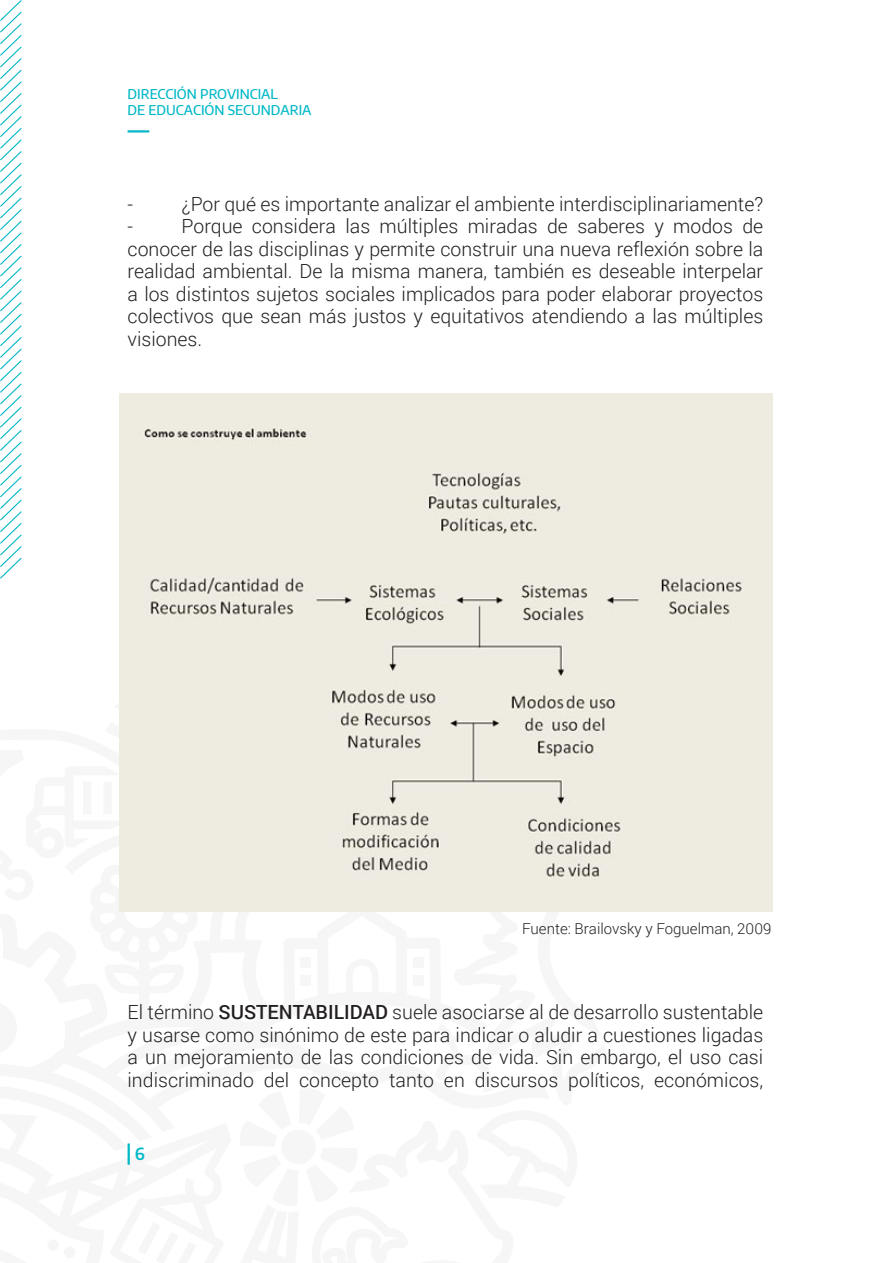
<style>
.page{position:relative;width:893px;height:1263px;background:#fff}
.page>*{position:absolute;margin:0;border:0;box-sizing:border-box;transform-origin:0 0}
.t1{font:300 19.5px/22.5px "Roboto";color:#231f20;text-align:justify}
.t2{font:600 16.5px "Encode Sans";color:#00b8c7}
.t3{font:300 15px "Roboto";color:#231f20}
.t4{font:500 13.5px/16.2px "Encode Sans";color:#00b8c7}
.s1{font-weight:500}
</style>
<div class="page">
<hr style="left:128px;top:1143px;width:2px;height:22px;background:#00b8c7">
<hr style="left:128px;top:130px;width:21px;height:3px;background:#00b8c7">
<svg style="left:0;top:0;width:22px;height:579px"></svg>
<img style="left:120px;top:394px;width:652px;height:518px">
<p class="t4" style="left:128px;top:85px;width:185px">DIRECCIÓN PROVINCIAL<br>DE EDUCACIÓN SECUNDARIA</p>
<p class="t1" style="left:128px;top:192px;width:7px">-</p>
<p class="t1" style="left:182px;top:192px;width:583px">¿Por qué es importante analizar el ambiente interdisciplinariamente?</p>
<p class="t1" style="left:128px;top:214px;width:7px">-</p>
<p class="t1" style="left:128px;top:214px;width:637px;text-indent:54px">Porque considera las múltiples miradas de saberes y modos de conocer de las disciplinas y permite construir una nueva reflexión sobre la realidad ambiental. De la misma manera, también es deseable interpelar a los distintos sujetos sociales implicados para poder elaborar proyectos colectivos que sean más justos y equitativos atendiendo a las múltiples visiones.</p>
<p class="t3" style="left:522px;top:918px;width:251px">Fuente: Brailovsky y Foguelman, 2009</p>
<p class="t1" style="left:128px;top:1000px;width:637px">El término <span class="s1">SUSTENTABILIDAD</span> suele asociarse al de desarrollo sustentable y usarse como sinónimo de este para indicar o aludir a cuestiones ligadas a un mejoramiento de las condiciones de vida. Sin embargo, el uso casi indiscriminado del concepto tanto en discursos políticos, económicos,</p>
<p class="t2" style="left:135px;top:1142px;width:12px">6</p>
</div>
